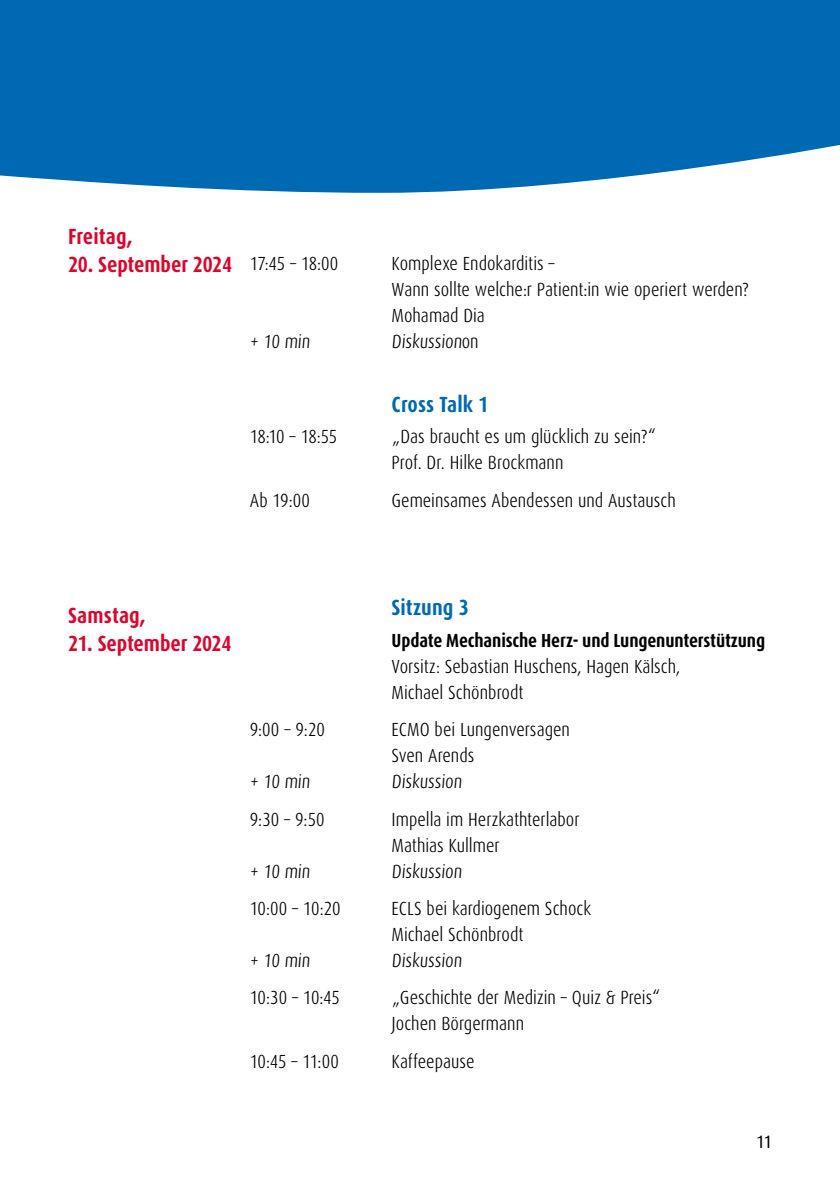
<style>
.page{position:relative;width:840px;height:1191px;background:#fff}
.page>*{position:absolute;margin:0;border:0;box-sizing:border-box;transform-origin:0 0}
.t1{font:700 22px "Dax Condensed";letter-spacing:-.005em;color:#dd052d}
.t2{font:700 22px "Dax Condensed";letter-spacing:.005em;color:#0069b4}
.t3{font:300 19px/26px "Dax Condensed";color:#000}
.t4{font:700 19px "Dax Condensed";letter-spacing:-.01em;color:#000}
.t5{font:18px "Dax Condensed";color:#000}
</style>
<div class="page">
<div style="left:0;top:0;width:839px;height:193px;background:#0069b4"></div>
<p class="t1" style="left:68px;top:224px;width:66px">Freitag,</p>
<p class="t1" style="left:68px;top:252px;width:165px">20. September 2024</p>
<p class="t3" style="left:249px;top:251px;width:90px">17:45 – 18:00</p>
<p class="t3" style="left:391px;top:251px;width:359px">Komplexe Endokarditis –<br>Wann sollte welche:r Patient:in wie operiert werden?<br>Mohamad Dia</p>
<p class="t3" style="left:249px;top:329px;width:63px">+ 10 min</p>
<p class="t3" style="left:391px;top:329px;width:88px">Diskussionon</p>
<p class="t2" style="left:391px;top:392px;width:98px">Cross Talk 1</p>
<p class="t3" style="left:249px;top:424px;width:89px">18:10 – 18:55</p>
<p class="t3" style="left:391px;top:424px;width:266px">„Das braucht es um glücklich zu sein?“<br>Prof. Dr. Hilke Brockmann</p>
<p class="t3" style="left:249px;top:487px;width:62px">Ab 19:00</p>
<p class="t3" style="left:391px;top:487px;width:285px">Gemeinsames Abendessen und Austausch</p>
<p class="t1" style="left:68px;top:603px;width:79px">Samstag,</p>
<p class="t1" style="left:68px;top:631px;width:165px">21. September 2024</p>
<p class="t2" style="left:391px;top:595px;width:79px">Sitzung 3</p>
<p class="t4" style="left:391px;top:630px;width:375px">Update Mechanische Herz- und Lungenunterstützung</p>
<p class="t3" style="left:391px;top:653px;width:290px">Vorsitz: Sebastian Huschens, Hagen Kälsch,<br>Michael Schönbrodt</p>
<p class="t3" style="left:249px;top:717px;width:77px">9:00 – 9:20</p>
<p class="t3" style="left:391px;top:717px;width:180px">ECMO bei Lungenversagen<br>Sven Arends</p>
<p class="t3" style="left:249px;top:769px;width:63px">+ 10 min</p>
<p class="t3" style="left:391px;top:769px;width:73px">Diskussion</p>
<p class="t3" style="left:249px;top:806px;width:76px">9:30 – 9:50</p>
<p class="t3" style="left:391px;top:806px;width:189px">Impella im Herzkathterlabor<br>Mathias Kullmer</p>
<p class="t3" style="left:249px;top:858px;width:63px">+ 10 min</p>
<p class="t3" style="left:391px;top:858px;width:73px">Diskussion</p>
<p class="t3" style="left:249px;top:895px;width:92px">10:00 – 10:20</p>
<p class="t3" style="left:391px;top:895px;width:201px">ECLS bei kardiogenem Schock<br>Michael Schönbrodt</p>
<p class="t3" style="left:249px;top:947px;width:63px">+ 10 min</p>
<p class="t3" style="left:391px;top:947px;width:73px">Diskussion</p>
<p class="t3" style="left:249px;top:985px;width:92px">10:30 – 10:45</p>
<p class="t3" style="left:391px;top:985px;width:270px">„Geschichte der Medizin – Quiz &amp; Preis“<br>Jochen Börgermann</p>
<p class="t3" style="left:249px;top:1048px;width:91px">10:45 – 11:00</p>
<p class="t3" style="left:391px;top:1048px;width:84px">Kaffeepause</p>
<p class="t5" style="left:756px;top:1132px;width:17px">11</p>
</div>
